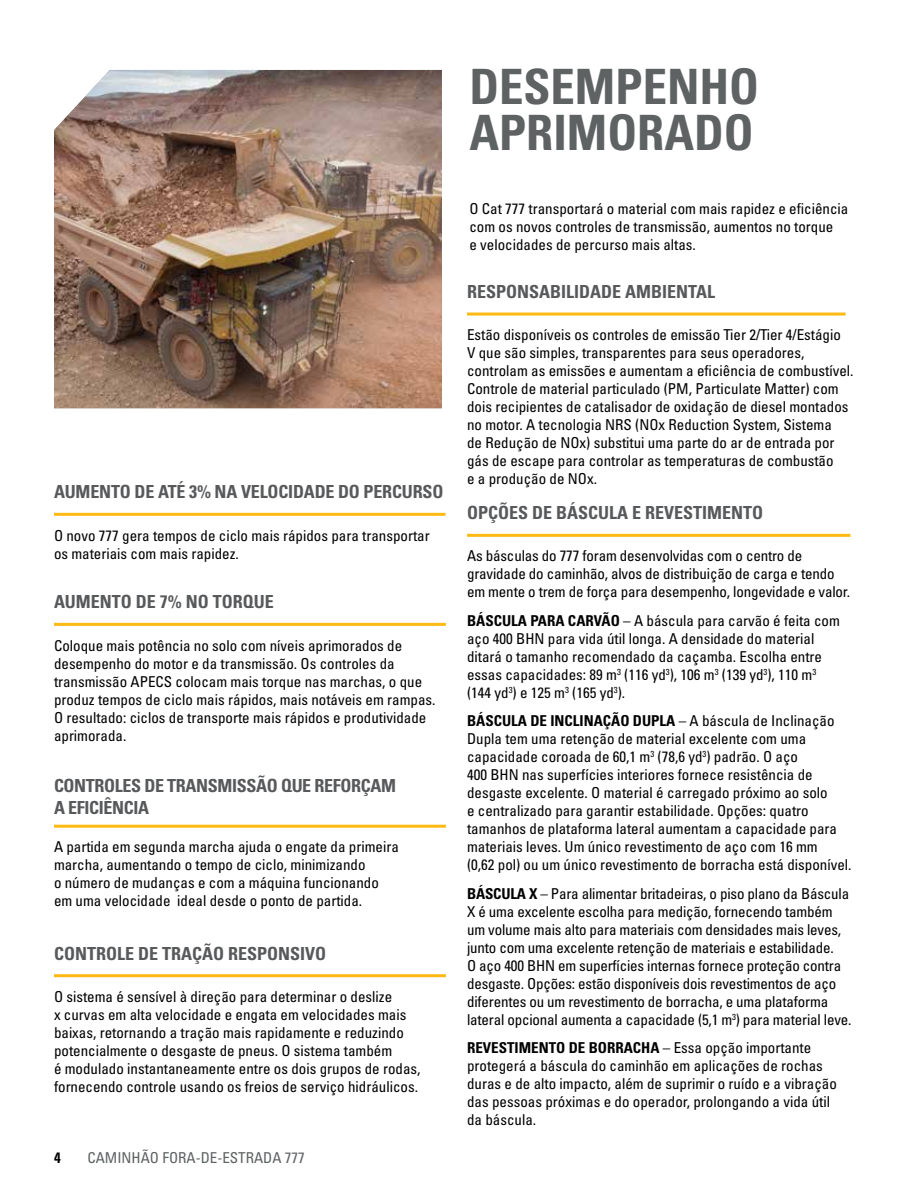
<style>
.page{position:relative;width:918px;height:1188px;background:#fff}
.page>*{position:absolute;margin:0;border:0;box-sizing:border-box;transform-origin:0 0}
.Headline_large_gray{font:48.75px/45.9px "Univers LTCYR 67 Bold Cond";color:#5e6263}
.Subhead_small_gray{font:18px "Univers LTCYR 67 Bold Cond";color:#58595b}
.Subhead_small_gray-2{font:18px/21.6px "Univers LTCYR 67 Bold Cond";letter-spacing:-.02em;color:#58595b}
.Body_copy{font:condensed 15px/18px "Univers LTCYR 57";color:#000}
.t1{font:condensed 15px "Univers LTCYR 57";color:#5e6263}
.t2{font:15px "Univers LTCYR 67 Bold Cond";color:#000}
.s1{font-family:"Univers LTCYR 67 Bold Cond";font-stretch:normal}
</style>
<div class="page">
<hr style="left:467px;top:313px;width:379px;height:3px;background:#fdba12">
<hr style="left:54px;top:513px;width:392px;height:3px;background:#fdba12">
<img style="left:54px;top:70px;width:388px;height:338px">
<hr style="left:54px;top:623px;width:392px;height:3px;background:#fdba12">
<hr style="left:54px;top:825px;width:392px;height:3px;background:#fdba12">
<hr style="left:54px;top:974px;width:392px;height:3px;background:#fdba12">
<hr style="left:467px;top:534px;width:383px;height:3px;background:#fdba12">
<p class="Subhead_small_gray" style="left:54px;top:481px;width:391px">AUMENTO DE ATÉ 3% NA VELOCIDADE DO PERCURSO</p>
<p class="Body_copy" style="left:54px;top:526px;width:377px">O novo 777 gera tempos de ciclo mais rápidos para transportar os materiais com mais rapidez.</p>
<p class="Subhead_small_gray" style="left:54px;top:591px;width:221px">AUMENTO DE 7% NO TORQUE</p>
<p class="Body_copy" style="left:54px;top:636px;width:383px">Coloque mais potência no solo com níveis aprimorados de desempenho do motor e da transmissão. Os controles da transmissão APECS colocam mais torque nas marchas, o que produz tempos de ciclo mais rápidos, mais notáveis em rampas.<br>O resultado: ciclos de transporte mais rápidos e produtividade aprimorada.</p>
<p class="Subhead_small_gray-2" style="left:54px;top:775px;width:344px">CONTROLES DE TRANSMISSÃO QUE REFORÇAM<br>A EFICIÊNCIA</p>
<p class="Body_copy" style="left:54px;top:838px;width:346px">A partida em segunda marcha ajuda o engate da primeira marcha, aumentando o tempo de ciclo, minimizando<br>o número de mudanças e com a máquina funcionando em uma velocidade ideal desde o ponto de partida.</p>
<p class="Subhead_small_gray" style="left:54px;top:942px;width:274px">CONTROLE DE TRAÇÃO RESPONSIVO</p>
<p class="Body_copy" style="left:54px;top:987px;width:368px">O sistema é sensível à direção para determinar o deslize<br>x curvas em alta velocidade e engata em velocidades mais baixas, retornando a tração mais rapidamente e reduzindo potencialmente o desgaste de pneus. O sistema também<br>é modulado instantaneamente entre os dois grupos de rodas, fornecendo controle usando os freios de serviço hidráulicos.</p>
<p class="t2" style="left:54px;top:1148px;width:8px">4</p>
<p class="t1" style="left:87px;top:1148px;width:219px">CAMINHÃO FORA-DE-ESTRADA 777</p>
<p class="Headline_large_gray" style="left:469px;top:63px;width:291px">DESEMPENHO<br>APRIMORADO</p>
<p class="Body_copy" style="left:469px;top:200px;width:381px">O Cat 777 transportará o material com mais rapidez e eficiência com os novos controles de transmissão, aumentos no torque<br>e velocidades de percurso mais altas.</p>
<p class="Subhead_small_gray" style="left:467px;top:281px;width:249px">RESPONSABILIDADE AMBIENTAL</p>
<p class="Body_copy" style="left:467px;top:326px;width:388px">Estão disponíveis os controles de emissão Tier 2/Tier 4/Estágio<br>V que são simples, transparentes para seus operadores, controlam as emissões e aumentam a eficiência de combustível.<br>Controle de material particulado (PM, Particulate Matter) com dois recipientes de catalisador de oxidação de diesel montados no motor. A tecnologia NRS (NOx Reduction System, Sistema<br>de Redução de NOx) substitui uma parte do ar de entrada por gás de escape para controlar as temperaturas de combustão<br>e a produção de NOx.</p>
<p class="Subhead_small_gray" style="left:467px;top:502px;width:298px">OPÇÕES DE BÁSCULA E REVESTIMENTO</p>
<p class="Body_copy" style="left:467px;top:547px;width:385px">As básculas do 777 foram desenvolvidas com o centro de gravidade do caminhão, alvos de distribuição de carga e tendo em mente o trem de força para desempenho, longevidade e valor.</p>
<p class="Body_copy" style="left:467px;top:611px;width:374px"><span class="s1">BÁSCULA PARA CARVÃO</span> – A báscula para carvão é feita com aço 400 BHN para vida útil longa. A densidade do material ditará o tamanho recomendado da caçamba. Escolha entre essas capacidades: 89 m<sup>3</sup> (116 yd<sup>3</sup>), 106 m<sup>3</sup> (139 yd<sup>3</sup>), 110 m<sup>3 </sup>(144 yd<sup>3</sup>) e 125 m<sup>3</sup> (165 yd<sup>3</sup>).</p>
<p class="Body_copy" style="left:467px;top:712px;width:386px"><span class="s1">BÁSCULA DE INCLINAÇÃO DUPLA</span> – A báscula de Inclinação Dupla tem uma retenção de material excelente com uma capacidade coroada de 60,1 m<sup>3</sup> (78,6 yd<sup>3</sup>) padrão. O aço<br>400 BHN nas superfícies interiores fornece resistência de desgaste excelente. O material é carregado próximo ao solo<br>e centralizado para garantir estabilidade. Opções: quatro tamanhos de plataforma lateral aumentam a capacidade para materiais leves. Um único revestimento de aço com 16 mm<br>(0,62 pol) ou um único revestimento de borracha está disponível.</p>
<p class="Body_copy" style="left:467px;top:884px;width:386px"><span class="s1">BÁSCULA X</span> – Para alimentar britadeiras, o piso plano da Báscula X é uma excelente escolha para medição, fornecendo também um volume mais alto para materiais com densidades mais leves, junto com uma excelente retenção de materiais e estabilidade.<br>O aço 400 BHN em superfícies internas fornece proteção contra desgaste. Opções: estão disponíveis dois revestimentos de aço diferentes ou um revestimento de borracha, e uma plataforma lateral opcional aumenta a capacidade (5,1 m<sup>3</sup>) para material leve.</p>
<p class="Body_copy" style="left:467px;top:1039px;width:371px"><span class="s1">REVESTIMENTO DE BORRACHA</span> – Essa opção importante protegerá a báscula do caminhão em aplicações de rochas duras e de alto impacto, além de suprimir o ruído e a vibração das pessoas próximas e do operador, prolongando a vida útil da báscula.</p>
</div>
